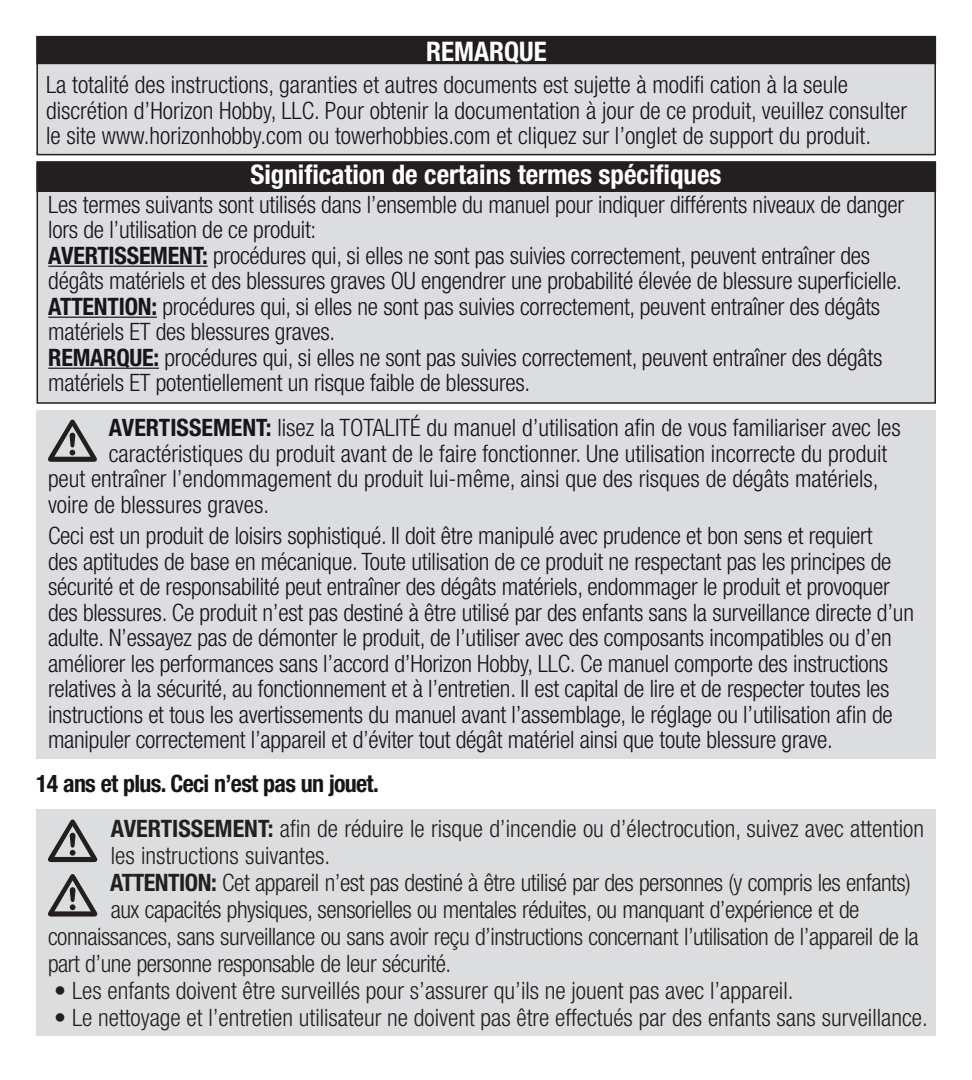
<style>
.page{position:relative;width:972px;height:1080px;background:#fff}
.page>*{position:absolute;margin:0;border:0;box-sizing:border-box;transform-origin:0 0}
.Table_Header{font:700 condensed 27px "Helvetica Neue LT Std";color:#fff}
.Body_-_SPM{font:300 condensed 24px/25.5px "Helvetica Neue LT Std";letter-spacing:-.01em;color:#171518}
.SPM_Notice{font:300 condensed 24px "Helvetica Neue LT Std";letter-spacing:-.02em;color:#231f20}
.SPM_Caution_Warning{font:300 condensed 24px/27px "Helvetica Neue LT Std";color:#231f20}
.Warranty_Header{font:700 condensed 24px "Helvetica Neue LT Std";letter-spacing:-.03em;color:#171518}
.s1{font-weight:700}
</style>
<div class="page">
<div style="left:36px;top:809px;width:900px;height:227px;background:#dcdddf"></div>
<svg style="left:48px;top:820px;width:49px;height:42px"></svg>
<svg style="left:48px;top:874px;width:49px;height:43px"></svg>
<div style="left:36px;top:410px;width:900px;height:349px;background:#dcdddf"></div>
<svg style="left:48px;top:420px;width:49px;height:42px"></svg>
<div style="left:37px;top:37px;width:898px;height:118px;background:#dcdddf"></div>
<div style="left:36px;top:36px;width:900px;height:119px;border:2px solid #231f20"></div>
<div style="left:37px;top:162px;width:898px;height:241px;background:#dcdddf"></div>
<div style="left:37px;top:162px;width:899px;height:29px;background:#231f20"></div>
<div style="left:37px;top:161px;width:899px;height:31px;border:1px solid #231f20"></div>
<div style="left:37px;top:36px;width:899px;height:28px;background:#231f20"></div>
<hr style="left:48px;top:266px;width:160px;height:1px;background:#171518">
<hr style="left:48px;top:317px;width:109px;height:1px;background:#171518">
<hr style="left:48px;top:368px;width:111px;height:1px;background:#171518">
<p class="Table_Header" style="left:426px;top:35px;width:122px">REMARQUE</p>
<p class="Body_-_SPM" style="left:46px;top:72px;width:862px">La totalité des instructions, garanties et autres documents est sujette à modifi cation à la seule discrétion d’Horizon Hobby, LLC. Pour obtenir la documentation à jour de ce produit, veuillez consulter le site www.horizonhobby.com ou towerhobbies.com et cliquez sur l’onglet de support du produit.</p>
<p class="Table_Header" style="left:250px;top:159px;width:473px">Signification de certains termes spécifiques</p>
<p class="Body_-_SPM" style="left:48px;top:191px;width:857px">Les termes suivants sont utilisés dans l’ensemble du manuel pour indiquer différents niveaux de danger lors de l’utilisation de ce produit:</p>
<p class="Body_-_SPM" style="left:48px;top:242px;width:855px"><span class="s1">AVERTISSEMENT:</span> procédures qui, si elles ne sont pas suivies correctement, peuvent entraîner des dégâts matériels et des blessures graves OU engendrer une probabilité élevée de blessure superficielle.<br><span class="s1">ATTENTION:</span> procédures qui, si elles ne sont pas suivies correctement, peuvent entraîner des dégâts matériels ET des blessures graves.<br><span class="s1">REMARQUE:</span> procédures qui, si elles ne sont pas suivies correctement, peuvent entraîner des dégâts matériels ET potentiellement un risque faible de blessures.</p>
<p class="Body_-_SPM" style="left:109px;top:415px;width:793px"><span class="s1">AVERTISSEMENT:</span> lisez la TOTALITÉ du manuel d’utilisation afin de vous familiariser avec les</p>
<p class="Body_-_SPM" style="left:109px;top:440px;width:780px">caractéristiques du produit avant de le faire fonctionner. Une utilisation incorrecte du produit</p>
<p class="Body_-_SPM" style="left:48px;top:466px;width:832px">peut entraîner l’endommagement du produit lui-même, ainsi que des risques de dégâts matériels,</p>
<p class="Body_-_SPM" style="left:48px;top:491px;width:223px">voire de blessures graves.</p>
<p class="Body_-_SPM" style="left:48px;top:523px;width:867px">Ceci est un produit de loisirs sophistiqué. Il doit être manipulé avec prudence et bon sens et requiert<br>des aptitudes de base en mécanique. Toute utilisation de ce produit ne respectant pas les principes de sécurité et de responsabilité peut entraîner des dégâts matériels, endommager le produit et provoquer des blessures. Ce produit n’est pas destiné à être utilisé par des enfants sans la surveillance directe d’un adulte. N’essayez pas de démonter le produit, de l’utiliser avec des composants incompatibles ou d’en améliorer les performances sans l’accord d’Horizon Hobby, LLC. Ce manuel comporte des instructions relatives à la sécurité, au fonctionnement et à l’entretien. Il est capital de lire et de respecter toutes les instructions et tous les avertissements du manuel avant l’assemblage, le réglage ou l’utilisation afin de manipuler correctement l’appareil et d’éviter tout dégât matériel ainsi que toute blessure grave.</p>
<p class="Warranty_Header" style="left:36px;top:769px;width:344px">14 ans et plus. Ceci n’est pas un jouet.</p>
<p class="SPM_Caution_Warning" style="left:111px;top:815px;width:815px"><span class="s1">AVERTISSEMENT:</span> afin de réduire le risque d’incendie ou d’électrocution, suivez avec attention les instructions suivantes.</p>
<p class="SPM_Notice" style="left:110px;top:869px;width:802px"><span class="s1">ATTENTION:</span> Cet appareil n’est pas destiné à être utilisé par des personnes (y compris les enfants)</p>
<p class="SPM_Notice" style="left:111px;top:896px;width:750px">aux capacités physiques, sensorielles ou mentales réduites, ou manquant d’expérience et de</p>
<p class="SPM_Notice" style="left:48px;top:923px;width:872px">connaissances, sans surveillance ou sans avoir reçu d’instructions concernant l’utilisation de l’appareil de la</p>
<p class="SPM_Notice" style="left:48px;top:950px;width:405px">part d’une personne responsable de leur sécurité.</p>
<p class="SPM_Caution_Warning" style="left:54px;top:977px;width:741px">• Les enfants doivent être surveillés pour s’assurer qu’ils ne jouent pas avec l’appareil.</p>
<p class="SPM_Caution_Warning" style="left:54px;top:1004px;width:875px">• Le nettoyage et l’entretien utilisateur ne doivent pas être effectués par des enfants sans surveillance.</p>
</div>
